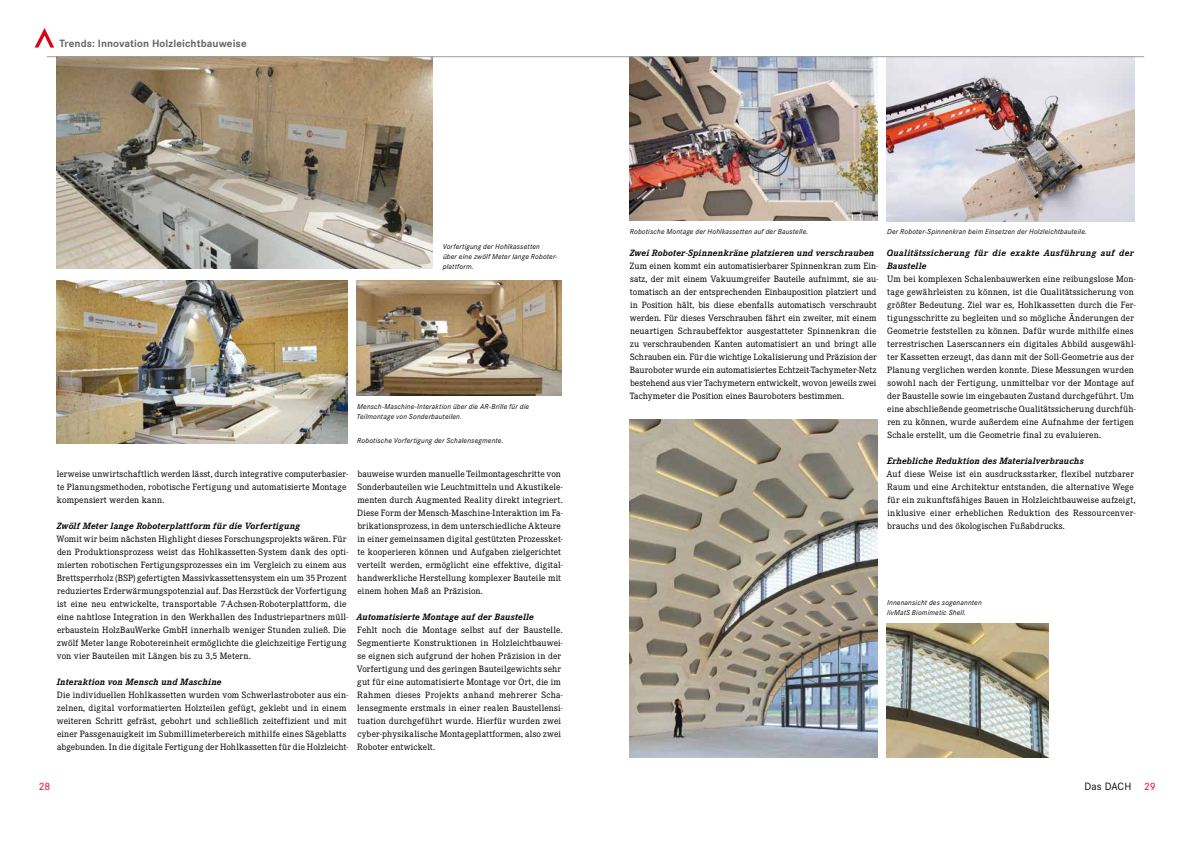
<style>
.page{position:relative;width:1191px;height:842px;background:#fff}
.page>*{position:absolute;margin:0;border:0;box-sizing:border-box;transform-origin:0 0}
.t1{font:700 11px "Corporate S Pro";letter-spacing:.005em;color:#646567}
.t2{font:11px "Corporate S Pro";color:#000}
.t3{font:11px "Corporate S Pro";color:#e2001a}
.t4{font:9.5px/13px "Corporate E Pro";letter-spacing:.01em;color:#000}
.t5{font:italic 700 9.5px/13px "Corporate E Pro";letter-spacing:.015em;color:#000}
.t6{font:italic 7.5px/10px "Corporate S Pro";letter-spacing:.025em;color:#000}
.s1{color:#e2001a}
</style>
<div class="page">
<img style="left:629px;top:420px;width:248px;height:337px">
<img style="left:56px;top:57px;width:377px;height:212px">
<img style="left:57px;top:280px;width:290px;height:163px">
<img style="left:357px;top:280px;width:204px;height:115px">
<img style="left:887px;top:57px;width:247px;height:165px">
<img style="left:887px;top:624px;width:161px;height:133px">
<img style="left:629px;top:57px;width:248px;height:164px">
<hr style="left:47px;top:56px;width:1097px;height:1px;background:#9c9e9f">
<svg style="left:35px;top:28px;width:19px;height:20px"></svg>
<p class="t1" style="left:60px;top:35px;width:189px">Trends: Innovation Holzleichtbauweise</p>
<p class="t6" style="left:443px;top:241px;width:116px">Vorfertigung der Hohlkassetten<br>über eine zwölf Meter lange Roboter&shy;plattform.</p>
<p class="t6" style="left:357px;top:400px;width:174px">Mensch-Maschine-Interaktion über die AR-Brille für die<br>Teilmontage von Sonderbauteilen.</p>
<p class="t6" style="left:357px;top:435px;width:148px">Robotische Vorfertigung der Schalensegmente.</p>
<p class="t4" style="left:57px;top:467px;width:293px">lerweise unwirtschaftlich werden lässt, durch integrative computerbasier&shy;te Planungsmethoden, robotische Fertigung und automatisierte Montage kompensiert werden kann.</p>
<p class="t5" style="left:57px;top:519px;width:245px">Zwölf Meter lange Roboterplattform für die Vorfertigung</p>
<p class="t4" style="left:57px;top:532px;width:293px">Womit wir beim nächsten Highlight dieses Forschungsprojekts wären. Für den Produktionsprozess weist das Hohlkassetten-System dank des opti&shy;mierten robotischen Fertigungsprozesses ein im Vergleich zu einem aus Brettsperrholz (BSP) gefertigten Massivkassettensystem ein um 35 Prozent reduziertes Erderwärmungspotenzial auf. Das Herzstück der Vorfertigung ist eine neu entwickelte, transportable 7-Achsen-Roboterplattform, die eine nahtlose Integration in den Werkhallen des Industriepartners müll&shy;erbaustein HolzBauWerke GmbH innerhalb weniger Stunden zuließ. Die zwölf Meter lange Robotereinheit ermöglichte die gleichzeitige Fertigung von vier Bauteilen mit Längen bis zu 3,5 Metern.</p>
<p class="t5" style="left:57px;top:675px;width:166px">Interaktion von Mensch und Maschine</p>
<p class="t4" style="left:57px;top:688px;width:293px">Die individuellen Hohlkassetten wurden vom Schwerlastroboter aus ein&shy;zelnen, digital vorformatierten Holzteilen gefügt, geklebt und in einem weiteren Schritt gefräst, gebohrt und schließlich zeiteffizient und mit einer Passgenauigkeit im Submillimeterbereich mithilfe eines Sägeblatts abgebunden. In die digitale Fertigung der Hohlkassetten für die Holzleicht-</p>
<p class="t4" style="left:357px;top:467px;width:207px">bauweise wurden manuelle Teilmontageschritte von Sonderbauteilen wie Leuchtmitteln und Akustikele&shy;menten durch Augmented Reality direkt integriert.<br>Diese Form der Mensch-Maschine-Interaktion im Fa&shy;brikationsprozess, in dem unterschiedliche Akteure in einer gemeinsamen digital gestützten Prozessket&shy;te kooperieren können und Aufgaben zielgerichtet verteilt werden, ermöglicht eine effektive, digital&shy;handwerkliche Herstellung komplexer Bauteile mit einem hohen Maß an Präzision.</p>
<p class="t5" style="left:356px;top:610px;width:179px">Automatisierte Montage auf der Baustelle</p>
<p class="t4" style="left:357px;top:623px;width:207px">Fehlt noch die Montage selbst auf der Baustelle.<br>Segmentierte Konstruktionen in Holzleichtbauwei&shy;se eignen sich aufgrund der hohen Präzision in der Vorfertigung und des geringen Bauteilgewichts sehr gut für eine automatisierte Montage vor Ort, die im Rahmen dieses Projekts anhand mehrerer Scha&shy;lensegmente erstmals in einer realen Baustellensi&shy;tuation durchgeführt wurde. Hierfür wurden zwei cyber-physikalische Montageplattformen, also zwei Roboter entwickelt.</p>
<p class="t6" style="left:630px;top:226px;width:180px">Robotische Montage der Hohlkassetten auf der Baustelle.</p>
<p class="t6" style="left:887px;top:226px;width:201px">Der Roboter-Spinnenkran beim Einsetzen der Holzleichtbauteile.</p>
<p class="t5" style="left:629px;top:246px;width:246px">Zwei Roboter-Spinnenkräne platzieren und verschrauben</p>
<p class="t4" style="left:630px;top:259px;width:250px">Zum einen kommt ein automatisierbarer Spinnenkran zum Ein&shy;satz, der mit einem Vakuumgreifer Bauteile aufnimmt, sie au&shy;tomatisch an der entsprechenden Einbauposition platziert und in Position hält, bis diese ebenfalls automatisch verschraubt werden. Für dieses Verschrauben fährt ein zweiter, mit einem neuartigen Schraubeffektor ausgestatteter Spinnenkran die zu verschraubenden Kanten automatisiert an und bringt alle Schrauben ein. Für die wichtige Lokalisierung und Präzision der Bauroboter wurde ein automatisiertes Echtzeit-Tachymeter-Netz bestehend aus vier Tachymetern entwickelt, wovon jeweils zwei Tachymeter die Position eines Bauroboters bestimmen.</p>
<p class="t5" style="left:887px;top:246px;width:248px">Qualitätssicherung für die exakte Ausführung auf der<br>Baustelle</p>
<p class="t4" style="left:887px;top:272px;width:250px">Um bei komplexen Schalenbauwerken eine reibungslose Mon&shy;tage gewährleisten zu können, ist die Qualitätssicherung von größter Bedeutung. Ziel war es, Hohlkassetten durch die Fer&shy;tigungsschritte zu begleiten und so mögliche Änderungen der Geometrie feststellen zu können. Dafür wurde mithilfe eines terrestrischen Laserscanners ein digitales Abbild ausgewähl&shy;ter Kassetten erzeugt, das dann mit der Soll-Geometrie aus der Planung verglichen werden konnte. Diese Messungen wurden sowohl nach der Fertigung, unmittelbar vor der Montage auf der Baustelle sowie im eingebauten Zustand durchgeführt. Um eine abschließende geometrische Qualitätssicherung durchfüh&shy;ren zu können, wurde außerdem eine Aufnahme der fertigen Schale erstellt, um die Geometrie final zu evaluieren.</p>
<p class="t5" style="left:887px;top:454px;width:198px">Erhebliche Reduktion des Materialverbrauchs</p>
<p class="t4" style="left:886px;top:467px;width:251px">Auf diese Weise ist ein ausdrucksstarker, flexibel nutzbarer Raum und eine Architektur entstanden, die alternative Wege für ein zukunftsfähiges Bauen in Holzleichtbauweise aufzeigt, inklusive einer erheblichen Reduktion des Ressourcenver&shy;brauchs und des ökologischen Fußabdrucks.</p>
<p class="t6" style="left:887px;top:597px;width:96px">Innenansicht des sogenannten livMatS Biomimetic Shell.</p>
<p class="t3" style="left:39px;top:778px;width:13px">28</p>
<p class="t2" style="left:1084px;top:778px;width:73px">Das DACH <span class="s1">29</span></p>
</div>
